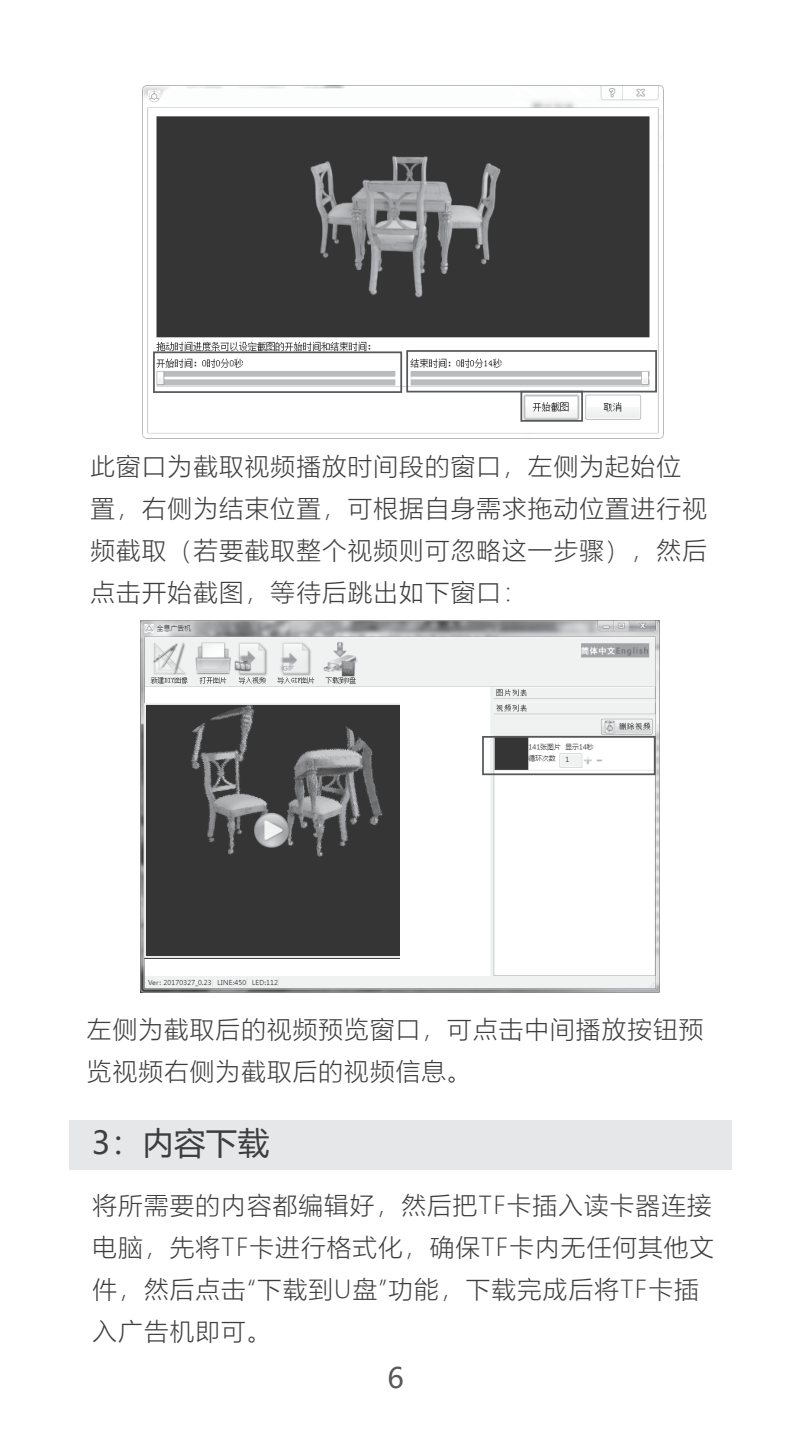
<style>
.page{position:relative;width:804px;height:1449px;background:#fff}
.page>*{position:absolute;margin:0;border:0;box-sizing:border-box;transform-origin:0 0}
.t1{font:31.5px "Microsoft Ya Hei";color:#3e3e3f}
.t2{font:28px "Microsoft Ya Hei";color:#57585a}
.t3{font:300 24.5px/42px "Microsoft Ya Hei";letter-spacing:.05em;color:#3e3e3f}
</style>
<div class="page">
<div style="left:69px;top:1119px;width:663px;height:50px;background:#e6e7e9"></div>
<img style="left:142px;top:85px;width:522px;height:353px">
<img style="left:140px;top:620px;width:519px;height:373px">
<div style="left:153px;top:351px;width:249px;height:42px;border:2px solid #57585a"></div>
<div style="left:406px;top:350px;width:251px;height:42px;border:2px solid #57585a"></div>
<div style="left:520px;top:391px;width:63px;height:31px;border:2px solid #57585a"></div>
<div style="left:144px;top:703px;width:258px;height:255px;border:2px solid #fff"></div>
<div style="left:482px;top:736px;width:173px;height:39px;border:2px solid #57585a"></div>
<p class="t3" style="left:90px;top:444px;width:618px">此窗口为截取视频播放时间段的窗口，左侧为起始位置，右侧为结束位置，可根据自身需求拖动位置进行视频截取（若要截取整个视频则可忽略这一步骤），然后点击开始截图，等待后跳出如下窗口：</p>
<p class="t3" style="left:87px;top:1007px;width:618px">左侧为截取后的视频预览窗口，可点击中间播放按钮预览视频右侧为截取后的视频信息。</p>
<p class="t1" style="left:92px;top:1121px;width:179px">3：内容下载</p>
<p class="t3" style="left:93px;top:1184px;width:623px">将所需要的内容都编辑好，然后把TF卡插入读卡器连接电脑，先将TF卡进行格式化，确保TF卡内无任何其他文件，然后点击“下载到U盘”功能，下载完成后将TF卡插入广告机即可。</p>
<p class="t2" style="left:387px;top:1359px;width:18px">6</p>
</div>
